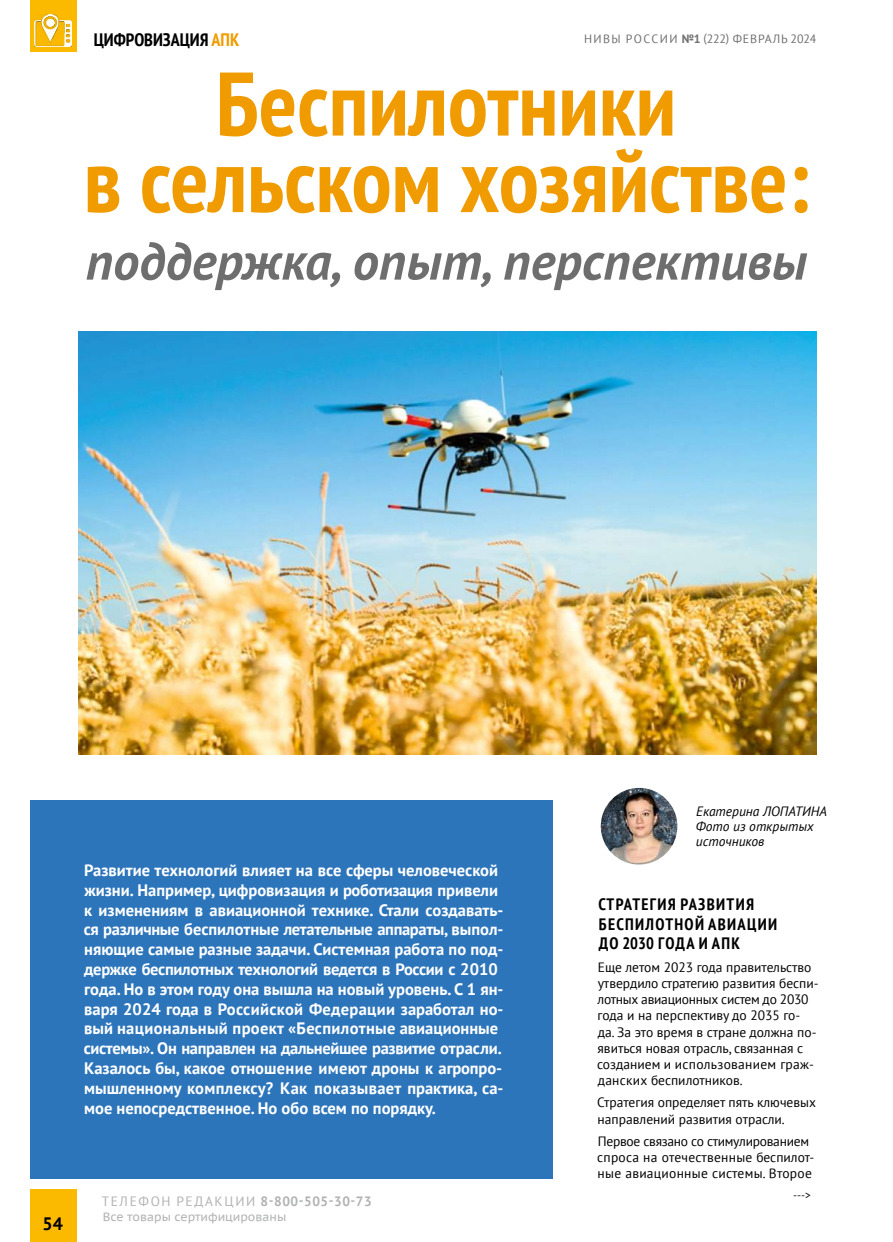
<style>
.page{position:relative;width:893px;height:1242px;background:#fff}
.page>*{position:absolute;margin:0;border:0;box-sizing:border-box;transform-origin:0 0}
.t1{font:700 condensed 90px/76.5px "PT Sans";color:#f09c00;text-align:center}
.t2{font:italic 700 52.5px "PT Sans";color:#6e6e6e}
.t3{font:700 condensed 18px "PT Sans";color:#000}
.t4{font:700 18px "PT Sans";color:#000}
.t5{font:700 16.5px/19.8px "PT Sans";color:#fff}
.t6{font:700 condensed 16.5px/19.8px "PT Sans";letter-spacing:.08em;color:#000}
.t7{font:13.5px/16.2px "PT Sans";color:#000}
.t8{font:italic 13.5px/15px "PT Sans";color:#000}
.t9{font:13.5px "PT Sans";letter-spacing:.12em;color:#b1b2b3}
.t10{font:12px "PT Sans";letter-spacing:.07em;color:#6e6e6e}
.t11{font:12px "PT Sans Caption";color:#b1b2b3}
.t12{font:11.4px "PT Sans";color:#000}
.s1{color:#f19c00}
.s2{font-weight:700}
</style>
<div class="page">
<div style="left:30px;top:1189px;width:47px;height:53px;background:#fbb900"></div>
<div style="left:30px;top:0;width:47px;height:52px;background:#fbb900"></div>
<div style="left:30px;top:800px;width:522px;height:378px;background:#2d75bb"></div>
<img style="left:78px;top:331px;width:738px;height:424px">
<img style="left:35px;top:14px;width:37px;height:32px">
<img style="left:599px;top:786px;width:80px;height:80px;border-radius:40px">
<div style="left:598px;top:785px;width:82px;height:82px;border:3px solid #fff;border-radius:50%"></div>
<p class="t3" style="left:94px;top:28px;width:147px">ЦИФРОВИЗАЦИЯ <span class="s1">АПК</span></p>
<p class="t10" style="left:584px;top:31px;width:234px">НИВЫ РОССИИ <span class="s2">№1</span> (222) ФЕВРАЛЬ 2024</p>
<h1 class="t1" style="left:84px;top:64px;width:728px">Беспилотники<br>в сельском хозяйстве:</h1>
<h2 class="t2" style="left:86px;top:226px;width:723px">поддержка, опыт, перспективы</h2>
<p class="t5" style="left:84px;top:860px;width:421px">Развитие технологий влияет на все сферы человеческой жизни. Например, цифровизация и роботизация привели к изменениям в авиационной технике. Стали создавать&shy;ся различные беспилотные летательные аппараты, выпол&shy;няющие самые разные задачи. Системная работа по под&shy;держке беспилотных технологий ведется в России с 2010 года. Но в этом году она вышла на новый уровень. С 1 ян&shy;варя 2024 года в Российской Федерации заработал но&shy;вый национальный проект «Беспилотные авиационные системы». Он направлен на дальнейшее развитие отрасли.<br>Казалось бы, какое отношение имеют дроны к агропро&shy;мышленному комплексу? Как показывает практика, са&shy;мое непосредственное. Но обо всем по порядку.</p>
<p class="t4" style="left:43px;top:1211px;width:22px">54</p>
<p class="t9" style="left:102px;top:1192px;width:272px">ТЕЛЕФОН РЕДАКЦИИ <span class="s2">8-800-505-30-73</span></p>
<p class="t11" style="left:103px;top:1208px;width:185px">Все товары сертифицированы</p>
<p class="t8" style="left:696px;top:803px;width:133px">Екатерина ЛОПАТИНА<br>Фото из открытых источников</p>
<p class="t6" style="left:598px;top:894px;width:180px">СТРАТЕГИЯ РАЗВИТИЯ<br>БЕСПИЛОТНОЙ АВИАЦИИ<br>ДО 2030 ГОДА И АПК</p>
<p class="t7" style="left:597px;top:958px;width:223px">Еще летом 2023 года правительство утвердило стратегию развития беспи&shy;лотных авиационных систем до 2030 года и на перспективу до 2035 го&shy;да. За это время в стране должна по&shy;явиться новая отрасль, связанная с созданием и использованием граж&shy;данских беспилотников.</p>
<p class="t7" style="left:597px;top:1094px;width:220px">Стратегия определяет пять ключевых направлений развития отрасли.</p>
<p class="t7" style="left:597px;top:1132px;width:219px">Первое связано со стимулированием спроса на отечественные беспилот&shy;ные авиационные системы. Второе</p>
<p class="t12" style="left:793px;top:1188px;width:19px">---&gt;</p>
</div>
